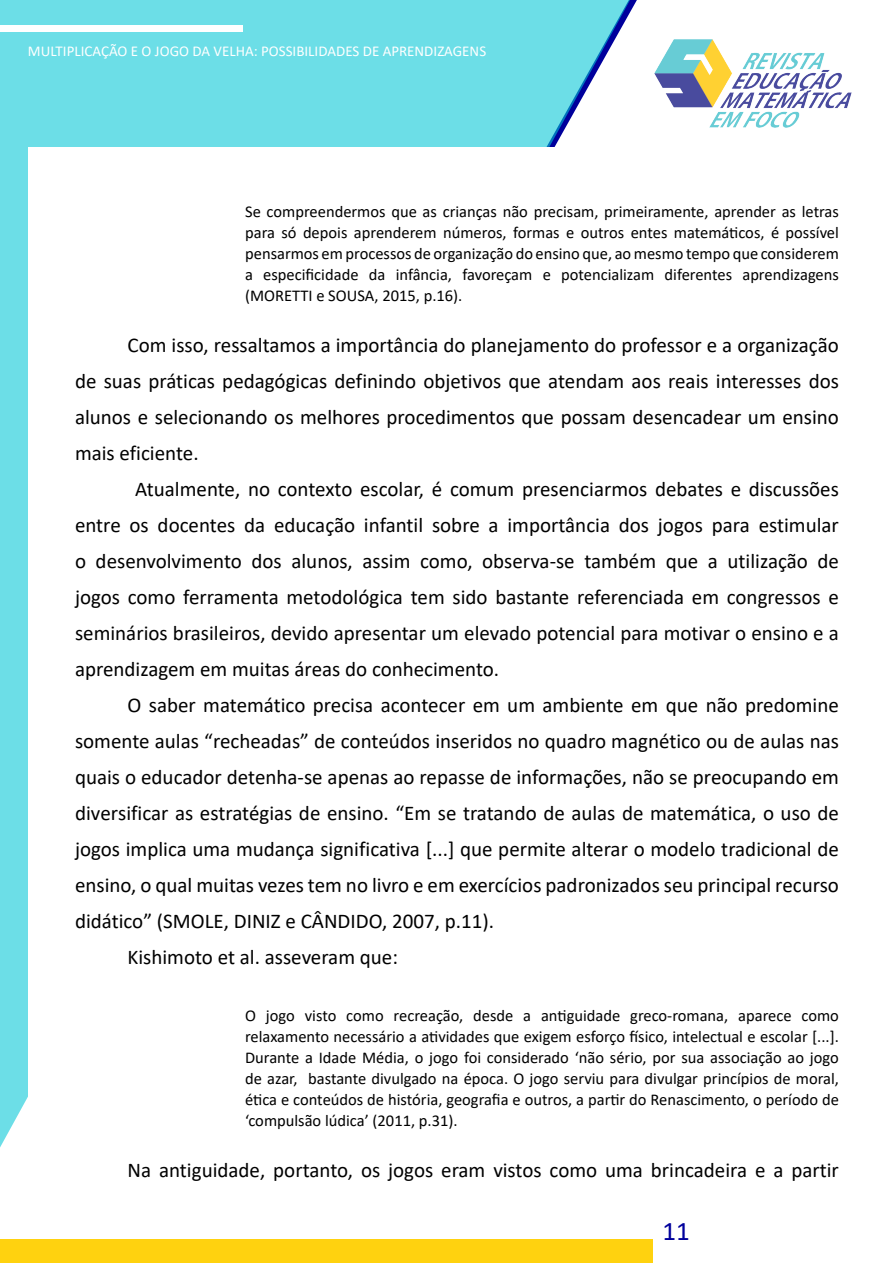
<style>
.page{position:relative;width:893px;height:1263px;background:#fff}
.page>*{position:absolute;margin:0;border:0;box-sizing:border-box;transform-origin:0 0}
.t1{font:27px "Calibri";color:#00009c}
.PARÁGRAFO_MATEMÁTICA{font:21px/36px "Calibri";color:#000;text-align:justify}
.CITAÇÃO_MATEMÁTICA{font:16.5px/21px "Calibri";color:#000;text-align:justify}
.t2{font:15px "Calibri";color:#fff}
</style>
<div class="page">
<img style="left:654px;top:39px;width:197px;height:88px">
<div style="left:0;top:0;width:630px;height:1147px;background:#6cdee7"></div>
<div style="left:0;top:25px;width:242px;height:6px;background:#fff"></div>
<div style="left:0;top:1239px;width:653px;height:24px;background:#ffd20f"></div>
<div style="left:28px;top:148px;width:835px;height:1074px;background:#fff"></div>
<p class="t2" style="left:28px;top:41px;width:460px">MULTIPLICAÇÃO E O JOGO DA VELHA: POSSIBILIDADES DE APRENDIZAGENS</p>
<p class="CITAÇÃO_MATEMÁTICA" style="left:245px;top:200px;width:595px">Se compreendermos que as crianças não precisam, primeiramente, aprender as letras para só depois aprenderem números, formas e outros entes matemáticos, é possível pensarmos em processos de organização do ensino que, ao mesmo tempo que considerem a especificidade da infância, favoreçam e potencializam diferentes aprendizagens (MORETTI e SOUSA, 2015, p.16).</p>
<p class="PARÁGRAFO_MATEMÁTICA" style="left:75px;top:326px;width:765px;text-indent:52px">Com isso, ressaltamos a importância do planejamento do professor e a organização de suas práticas pedagógicas definindo objetivos que atendam aos reais interesses dos alunos e selecionando os melhores procedimentos que possam desencadear um ensino mais eficiente.</p>
<p class="PARÁGRAFO_MATEMÁTICA" style="left:75px;top:470px;width:765px;text-indent:60px">Atualmente, no contexto escolar, é comum presenciarmos debates e discussões entre os docentes da educação infantil sobre a importância dos jogos para estimular o desenvolvimento dos alunos, assim como, observa-se também que a utilização de jogos como ferramenta metodológica tem sido bastante referenciada em congressos e seminários brasileiros, devido apresentar um elevado potencial para motivar o ensino e a aprendizagem em muitas áreas do conhecimento.</p>
<p class="PARÁGRAFO_MATEMÁTICA" style="left:75px;top:686px;width:765px;text-indent:52px">O saber matemático precisa acontecer em um ambiente em que não predomine somente aulas “recheadas” de conteúdos inseridos no quadro magnético ou de aulas nas quais o educador detenha-se apenas ao repasse de informações, não se preocupando em diversificar as estratégias de ensino. “Em se tratando de aulas de matemática, o uso de jogos implica uma mudança significativa [...] que permite alterar o modelo tradicional de ensino, o qual muitas vezes tem no livro e em exercícios padronizados seu principal recurso didático” (SMOLE, DINIZ e CÂNDIDO, 2007, p.11).</p>
<p class="PARÁGRAFO_MATEMÁTICA" style="left:128px;top:938px;width:272px">Kishimoto et al. asseveram que:</p>
<p class="CITAÇÃO_MATEMÁTICA" style="left:245px;top:1004px;width:595px">O jogo visto como recreação, desde a antiguidade greco-romana, aparece como relaxamento necessário a atividades que exigem esforço físico, intelectual e escolar [...].<br>Durante a Idade Média, o jogo foi considerado ‘não sério, por sua associação ao jogo de azar, bastante divulgado na época. O jogo serviu para divulgar princípios de moral, ética e conteúdos de história, geografia e outros, a partir do Renascimento, o período de ‘compulsão lúdica’ (2011, p.31).</p>
<p class="PARÁGRAFO_MATEMÁTICA" style="left:128px;top:1151px;width:713px">Na antiguidade, portanto, os jogos eram vistos como uma brincadeira e a partir</p>
<p class="t1" style="left:662px;top:1212px;width:29px">11</p>
</div>
